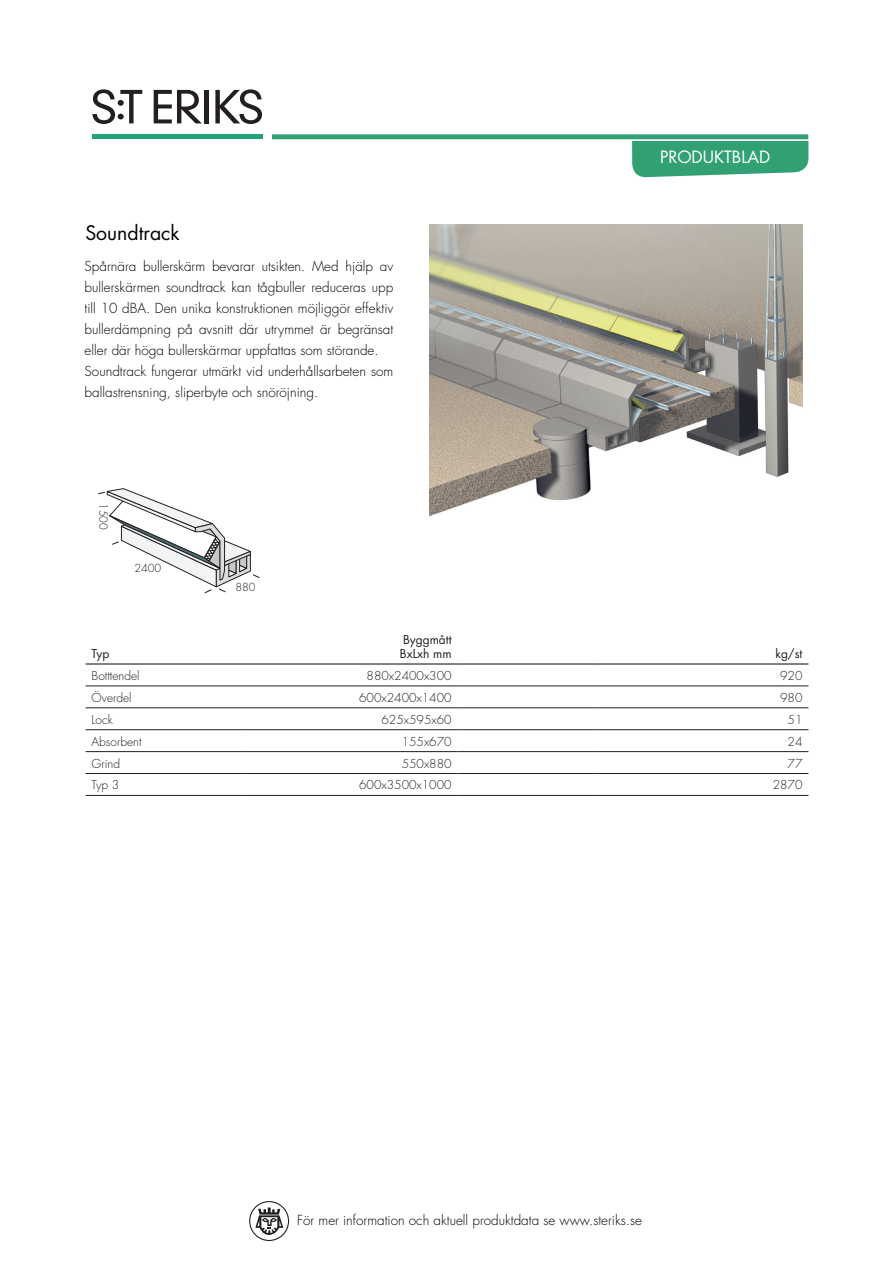
<style>
.page{position:relative;width:893px;height:1263px;background:#fff}
.page>*{position:absolute;margin:0;border:0;box-sizing:border-box;transform-origin:0 0}
.t1{font:19.5px "Futura Std";color:#000}
.t2{font:16.5px "Futura Std";color:#fff}
.t3{font:300 13.5px/21px "Futura Std";color:#000}
.t4{font:300 12px "Futura Std";color:#231f20}
.t5{font:12px/14.4px "Futura Std";color:#231f20}
.t6{font:300 10.8px "Futura Std";color:#231f20}
</style>
<div class="page">
<svg style="left:255px;top:1207px;width:28px;height:28px"></svg>
<div style="left:249px;top:1201px;width:40px;height:40px;border:1px solid #231f20;border-radius:50%"></div>
<svg style="left:632px;top:141px;width:176px;height:37px;background:#45aa81"></svg>
<div style="left:272px;top:134px;width:536px;height:5px;background:#31a174"></div>
<svg style="left:92px;top:89px;width:50px;height:35px"></svg>
<svg style="left:154px;top:90px;width:48px;height:33px"></svg>
<hr style="left:205px;top:90px;width:4px;height:33px;background:#231f20">
<svg style="left:215px;top:89px;width:47px;height:35px"></svg>
<div style="left:92px;top:134px;width:171px;height:5px;background:#21a577"></div>
<hr style="left:86px;top:686px;width:160px;height:1px;background:#231f20">
<hr style="left:246px;top:686px;width:212px;height:1px;background:#231f20">
<hr style="left:458px;top:686px;width:141px;height:1px;background:#231f20">
<hr style="left:599px;top:686px;width:209px;height:1px;background:#231f20">
<hr style="left:86px;top:707px;width:160px;height:1px;background:#231f20">
<hr style="left:246px;top:707px;width:212px;height:1px;background:#231f20">
<hr style="left:458px;top:707px;width:141px;height:1px;background:#231f20">
<hr style="left:599px;top:707px;width:209px;height:1px;background:#231f20">
<hr style="left:86px;top:729px;width:160px;height:1px;background:#231f20">
<hr style="left:246px;top:729px;width:212px;height:1px;background:#231f20">
<hr style="left:458px;top:729px;width:141px;height:1px;background:#231f20">
<hr style="left:599px;top:729px;width:209px;height:1px;background:#231f20">
<hr style="left:86px;top:751px;width:160px;height:1px;background:#231f20">
<hr style="left:246px;top:751px;width:212px;height:1px;background:#231f20">
<hr style="left:458px;top:751px;width:141px;height:1px;background:#231f20">
<hr style="left:599px;top:751px;width:209px;height:1px;background:#231f20">
<hr style="left:86px;top:773px;width:160px;height:1px;background:#231f20">
<hr style="left:246px;top:773px;width:212px;height:1px;background:#231f20">
<hr style="left:458px;top:773px;width:141px;height:1px;background:#231f20">
<hr style="left:599px;top:773px;width:209px;height:1px;background:#231f20">
<hr style="left:86px;top:795px;width:160px;height:1px;background:#231f20">
<hr style="left:246px;top:795px;width:212px;height:1px;background:#231f20">
<hr style="left:458px;top:795px;width:141px;height:1px;background:#231f20">
<hr style="left:599px;top:795px;width:209px;height:1px;background:#231f20">
<hr style="left:86px;top:663px;width:160px;height:1px;background:#231f20">
<hr style="left:246px;top:663px;width:212px;height:1px;background:#231f20">
<hr style="left:458px;top:663px;width:141px;height:1px;background:#231f20">
<hr style="left:599px;top:663px;width:209px;height:1px;background:#231f20">
<svg style="left:98px;top:488px;width:162px;height:105px"></svg>
<img style="left:429px;top:224px;width:374px;height:293px">
<h1 class="t1" style="left:85px;top:221px;width:96px">Soundtrack</h1>
<p class="t3" style="left:85px;top:256px;width:310px">Spårnära bullerskärm bevarar utsikten. Med hjälp av bullerskärmen soundtrack kan tågbuller reduceras upp till 10 dBA. Den unika konstruktionen möjliggör effektiv bullerdämpning på avsnitt där utrymmet är begränsat eller där höga bullerskärmar uppfattas som störande.<br>Soundtrack fungerar utmärkt vid underhållsarbeten som ballastrensning, sliperbyte och snöröjning.</p>
<p class="t6" style="left:110px;top:503px;width:28px;rotate:90deg">1500</p>
<p class="t6" style="left:134px;top:561px;width:28px">2400</p>
<p class="t5" style="left:92px;top:646px;width:19px">Typ</p>
<p class="t6" style="left:235px;top:580px;width:22px">880</p>
<p class="t5" style="left:400px;top:632px;width:53px">Byggmått<br>BxLxh mm</p>
<p class="t2" style="left:660px;top:146px;width:112px">PRODUKTBLAD</p>
<p class="t5" style="left:775px;top:646px;width:29px">kg/st</p>
<p class="t4" style="left:92px;top:668px;width:50px">Botttendel</p>
<p class="t4" style="left:367px;top:668px;width:87px">880x2400x300</p>
<p class="t4" style="left:780px;top:668px;width:24px">920</p>
<p class="t4" style="left:92px;top:690px;width:42px">Överdel</p>
<p class="t4" style="left:359px;top:690px;width:94px">600x2400x1400</p>
<p class="t4" style="left:780px;top:690px;width:24px">980</p>
<p class="t4" style="left:92px;top:712px;width:23px">Lock</p>
<p class="t4" style="left:381px;top:712px;width:72px">625x595x60</p>
<p class="t4" style="left:788px;top:712px;width:16px">51</p>
<p class="t4" style="left:92px;top:734px;width:52px">Absorbent</p>
<p class="t4" style="left:402px;top:734px;width:51px">155x670</p>
<p class="t4" style="left:788px;top:734px;width:16px">24</p>
<p class="t4" style="left:92px;top:756px;width:30px">Grind</p>
<p class="t4" style="left:402px;top:756px;width:51px">550x880</p>
<p class="t4" style="left:788px;top:756px;width:16px">77</p>
<p class="t4" style="left:92px;top:778px;width:29px">Typ 3</p>
<p class="t4" style="left:359px;top:778px;width:94px">600x3500x1000</p>
<p class="t4" style="left:773px;top:778px;width:31px">2870</p>
<p class="t3" style="left:297px;top:1210px;width:346px">För mer information och aktuell produktdata se www.steriks.se</p>
</div>
